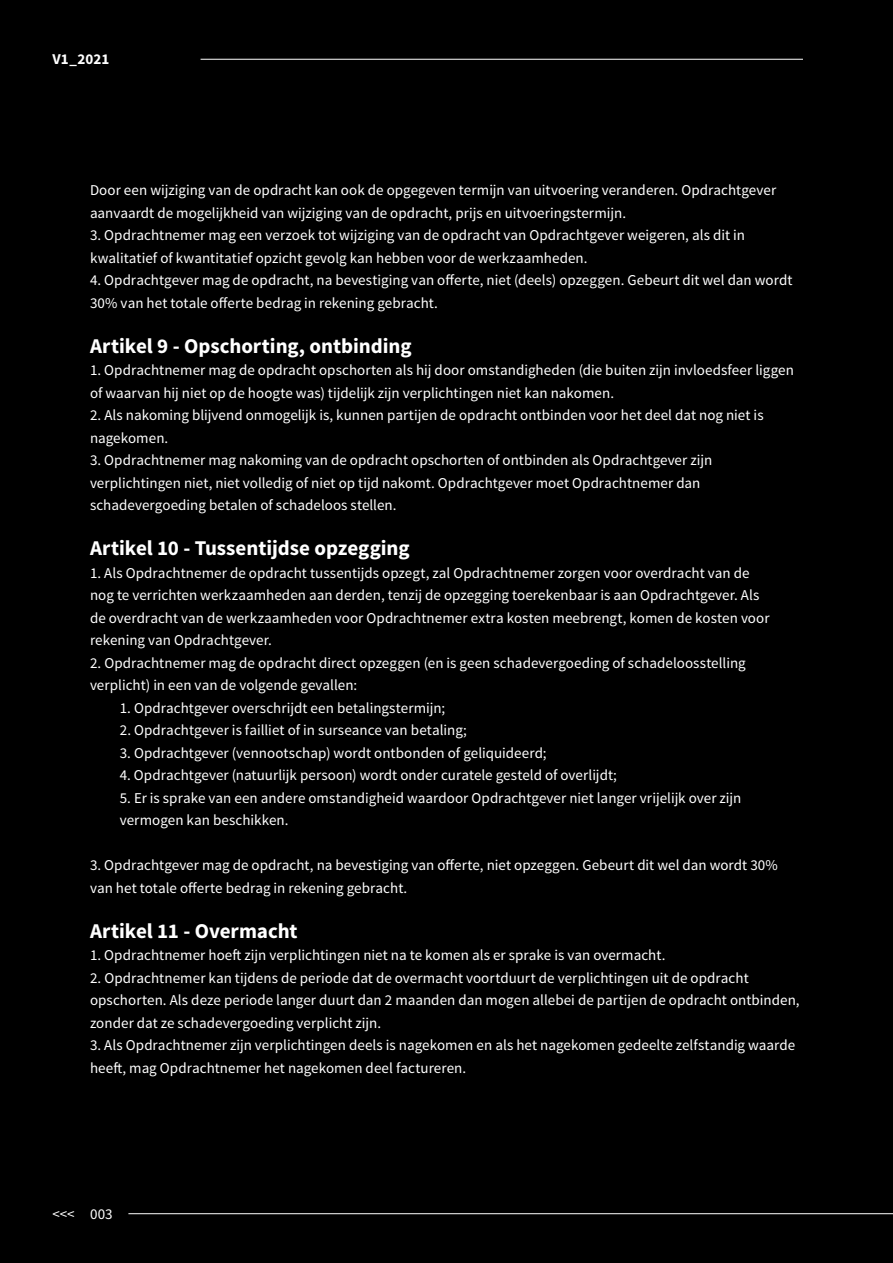
<style>
.page{position:relative;width:893px;height:1263px;background:#000}
.page>*{position:absolute;margin:0;border:0;box-sizing:border-box;transform-origin:0 0}
.t1{font:700 21px "Source Sans Pro";color:#fff}
.t2{font:15px/22.5px "Source Sans Pro";letter-spacing:.005em;color:#fff}
.t3{font:700 15px "Source Sans Pro";color:#fff}
</style>
<div class="page">
<hr style="left:128px;top:1213px;width:765px;height:1px;background:#fff">
<hr style="left:201px;top:59px;width:602px;height:1px;background:#fff">
<p class="t3" style="left:53px;top:49px;width:58px">V1_2021</p>
<p class="t2" style="left:90px;top:179px;width:688px">Door een wijziging van de opdracht kan ook de opgegeven termijn van uitvoering veranderen. Opdrachtgever aanvaardt de mogelijkheid van wijziging van de opdracht, prijs en uitvoeringstermijn.</p>
<p class="t2" style="left:90px;top:224px;width:656px">3. Opdrachtnemer mag een verzoek tot wijziging van de opdracht van Opdrachtgever weigeren, als dit in kwalitatief of kwantitatief opzicht gevolg kan hebben voor de werkzaamheden.</p>
<p class="t2" style="left:90px;top:269px;width:704px">4. Opdrachtgever mag de opdracht, na bevestiging van offerte, niet (deels) opzeggen. Gebeurt dit wel dan wordt<br>30% van het totale offerte bedrag in rekening gebracht.</p>
<h1 class="t1" style="left:90px;top:332px;width:323px">Artikel 9 - Opschorting, ontbinding</h1>
<p class="t2" style="left:90px;top:359px;width:705px">1. Opdrachtnemer mag de opdracht opschorten als hij door omstandigheden (die buiten zijn invloedsfeer liggen of waarvan hij niet op de hoogte was) tijdelijk zijn verplichtingen niet kan nakomen.</p>
<p class="t2" style="left:90px;top:404px;width:675px">2. Als nakoming blijvend onmogelijk is, kunnen partijen de opdracht ontbinden voor het deel dat nog niet is nagekomen.</p>
<p class="t2" style="left:90px;top:449px;width:624px">3. Opdrachtnemer mag nakoming van de opdracht opschorten of ontbinden als Opdrachtgever zijn verplichtingen niet, niet volledig of niet op tijd nakomt. Opdrachtgever moet Opdrachtnemer dan schadevergoeding betalen of schadeloos stellen.</p>
<h1 class="t1" style="left:90px;top:535px;width:321px">Artikel 10 - Tussentijdse opzegging</h1>
<p class="t2" style="left:90px;top:562px;width:681px">1. Als Opdrachtnemer de opdracht tussentijds opzegt, zal Opdrachtnemer zorgen voor overdracht van de nog te verrichten werkzaamheden aan derden, tenzij de opzegging toerekenbaar is aan Opdrachtgever. Als de overdracht van de werkzaamheden voor Opdrachtnemer extra kosten meebrengt, komen de kosten voor rekening van Opdrachtgever.</p>
<p class="t2" style="left:90px;top:652px;width:657px">2. Opdrachtnemer mag de opdracht direct opzeggen (en is geen schadevergoeding of schadeloosstelling verplicht) in een van de volgende gevallen:</p>
<p class="t2" style="left:120px;top:697px;width:327px">1. Opdrachtgever overschrijdt een betalingstermijn;</p>
<p class="t2" style="left:120px;top:719px;width:349px">2. Opdrachtgever is failliet of in surseance van betaling;</p>
<p class="t2" style="left:120px;top:742px;width:428px">3. Opdrachtgever (vennootschap) wordt ontbonden of geliquideerd;</p>
<p class="t2" style="left:120px;top:764px;width:499px">4. Opdrachtgever (natuurlijk persoon) wordt onder curatele gesteld of overlijdt;</p>
<p class="t2" style="left:120px;top:787px;width:623px">5. Er is sprake van een andere omstandigheid waardoor Opdrachtgever niet langer vrijelijk over zijn vermogen kan beschikken.</p>
<p class="t2" style="left:90px;top:854px;width:689px">3. Opdrachtgever mag de opdracht, na bevestiging van offerte, niet opzeggen. Gebeurt dit wel dan wordt 30% van het totale offerte bedrag in rekening gebracht.</p>
<h1 class="t1" style="left:90px;top:917px;width:209px">Artikel 11 - Overmacht</h1>
<p class="t2" style="left:90px;top:944px;width:577px">1. Opdrachtnemer hoeft zijn verplichtingen niet na te komen als er sprake is van overmacht.</p>
<p class="t2" style="left:90px;top:967px;width:711px">2. Opdrachtnemer kan tijdens de periode dat de overmacht voortduurt de verplichtingen uit de opdracht opschorten. Als deze periode langer duurt dan 2 maanden dan mogen allebei de partijen de opdracht ontbinden, zonder dat ze schadevergoeding verplicht zijn.</p>
<p class="t2" style="left:90px;top:1034px;width:707px">3. Als Opdrachtnemer zijn verplichtingen deels is nagekomen en als het nagekomen gedeelte zelfstandig waarde heeft, mag Opdrachtnemer het nagekomen deel factureren.</p>
<p class="t2" style="left:53px;top:1203px;width:62px">&lt;&lt;&lt; 003</p>
</div>
